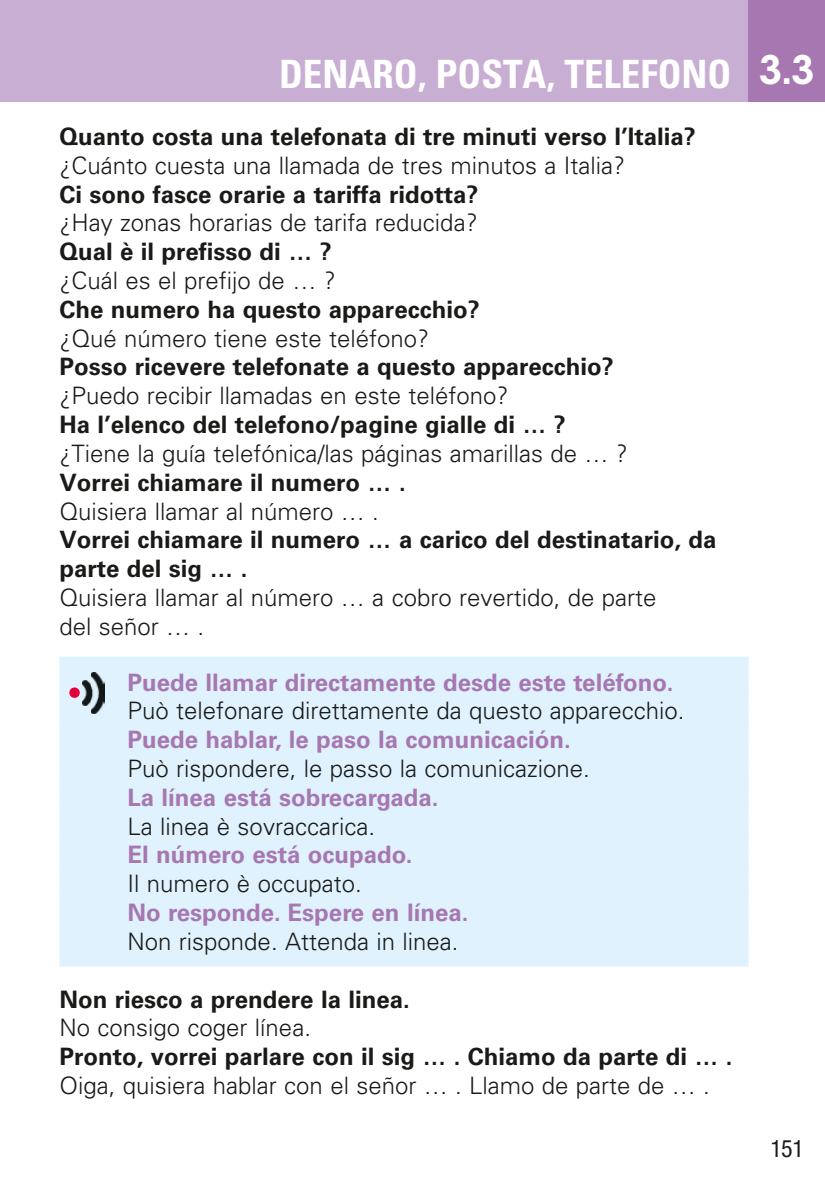
<style>
.page{position:relative;width:825px;height:1191px;background:#fff}
.page>*{position:absolute;margin:0;border:0;box-sizing:border-box;transform-origin:0 0}
.t1{font:700 condensed 39px "Univers LT Std";color:#fff}
.t2{font:300 24px/28.8px "Univers LT Std";color:#1a1a18}
.t3{font:700 24px/28.8px "Univers LT Std";color:#1a1a18}
.t4{font:700 24px "Univers LT Std";color:#a777b2}
.t5{font:condensed 24px "Helvetica Neue LT Std";color:#1a1a18}
.s1{font-family:"ITC Avant Garde Std";font-weight:600;font-stretch:normal}
</style>
<div class="page">
<div style="left:0;top:0;width:825px;height:102px;background:#c9aed4"></div>
<div style="left:748px;top:0;width:77px;height:102px;background:#a777b2"></div>
<div style="left:60px;top:656px;width:688px;height:42px;background:#dff2fd"></div>
<div style="left:60px;top:685px;width:688px;height:42px;background:#dff2fd"></div>
<div style="left:60px;top:714px;width:688px;height:42px;background:#dff2fd"></div>
<div style="left:60px;top:751px;width:688px;height:42px;background:#dff2fd"></div>
<div style="left:60px;top:772px;width:688px;height:42px;background:#dff2fd"></div>
<div style="left:60px;top:800px;width:688px;height:42px;background:#dff2fd"></div>
<div style="left:60px;top:829px;width:688px;height:42px;background:#dff2fd"></div>
<div style="left:60px;top:858px;width:688px;height:42px;background:#dff2fd"></div>
<div style="left:60px;top:887px;width:688px;height:42px;background:#dff2fd"></div>
<div style="left:60px;top:924px;width:688px;height:42px;background:#dff2fd"></div>
<svg style="left:69px;top:687px;width:11px;height:11px"></svg>
<img style="left:83px;top:680px;width:8px;height:25px">
<img style="left:91px;top:672px;width:13px;height:41px">
<h1 class="t1" style="left:279px;top:51px;width:537px">DENARO, POSTA, TELEFONO <span class="s1">3.3</span></h1>
<p class="t3" style="left:60px;top:124px;width:638px">Quanto costa una telefonata di tre minuti verso l’Italia?</p>
<p class="t2" style="left:60px;top:153px;width:567px">¿Cuánto cuesta una llamada de tres minutos a Italia?</p>
<p class="t3" style="left:60px;top:182px;width:420px">Ci sono fasce orarie a tariffa ridotta?</p>
<p class="t2" style="left:60px;top:211px;width:420px">¿Hay zonas horarias de tarifa reducida?</p>
<p class="t3" style="left:60px;top:239px;width:274px">Qual è il prefisso di … ?</p>
<p class="t2" style="left:60px;top:268px;width:278px">¿Cuál es el prefijo de … ?</p>
<p class="t3" style="left:60px;top:297px;width:422px">Che numero ha questo apparecchio?</p>
<p class="t2" style="left:60px;top:326px;width:371px">¿Qué número tiene este teléfono?</p>
<p class="t3" style="left:60px;top:355px;width:556px">Posso ricevere telefonate a questo apparecchio?</p>
<p class="t2" style="left:60px;top:383px;width:450px">¿Puedo recibir llamadas en este teléfono?</p>
<p class="t3" style="left:60px;top:412px;width:508px">Ha l’elenco del telefono/pagine gialle di … ?</p>
<p class="t2" style="left:60px;top:441px;width:570px">¿Tiene la guía telefónica/las páginas amarillas de … ?</p>
<p class="t3" style="left:60px;top:470px;width:348px">Vorrei chiamare il numero … .</p>
<p class="t2" style="left:60px;top:499px;width:321px">Quisiera llamar al número … .</p>
<p class="t3" style="left:60px;top:527px;width:658px">Vorrei chiamare il numero … a carico del destinatario, da parte del sig … .</p>
<p class="t2" style="left:60px;top:585px;width:598px">Quisiera llamar al número … a cobro revertido, de parte del señor … .</p>
<p class="t4" style="left:128px;top:673px;width:547px">Puede llamar directamente desde este teléfono.</p>
<p class="t2" style="left:128px;top:698px;width:558px">Può telefonare direttamente da questo apparecchio.</p>
<p class="t4" style="left:128px;top:731px;width:445px">Puede hablar, le paso la comunicación.</p>
<p class="t2" style="left:128px;top:756px;width:464px">Può rispondere, le passo la comunicazione.</p>
<p class="t4" style="left:128px;top:788px;width:313px">La línea está sobrecargada.</p>
<p class="t2" style="left:128px;top:814px;width:249px">La linea è sovraccarica.</p>
<p class="t4" style="left:128px;top:846px;width:286px">El número está ocupado.</p>
<p class="t2" style="left:128px;top:871px;width:236px">Il numero è occupato.</p>
<p class="t4" style="left:128px;top:903px;width:342px">No responde. Espere en línea.</p>
<p class="t2" style="left:128px;top:929px;width:332px">Non risponde. Attenda in linea.</p>
<p class="t3" style="left:60px;top:986px;width:352px">Non riesco a prendere la linea.</p>
<p class="t2" style="left:60px;top:1015px;width:253px">No consigo coger línea.</p>
<p class="t3" style="left:60px;top:1044px;width:674px">Pronto, vorrei parlare con il sig … . Chiamo da parte di … .</p>
<p class="t2" style="left:60px;top:1073px;width:652px">Oiga, quisiera hablar con el señor … . Llamo de parte de … .</p>
<p class="t5" style="left:770px;top:1134px;width:35px">151</p>
</div>
